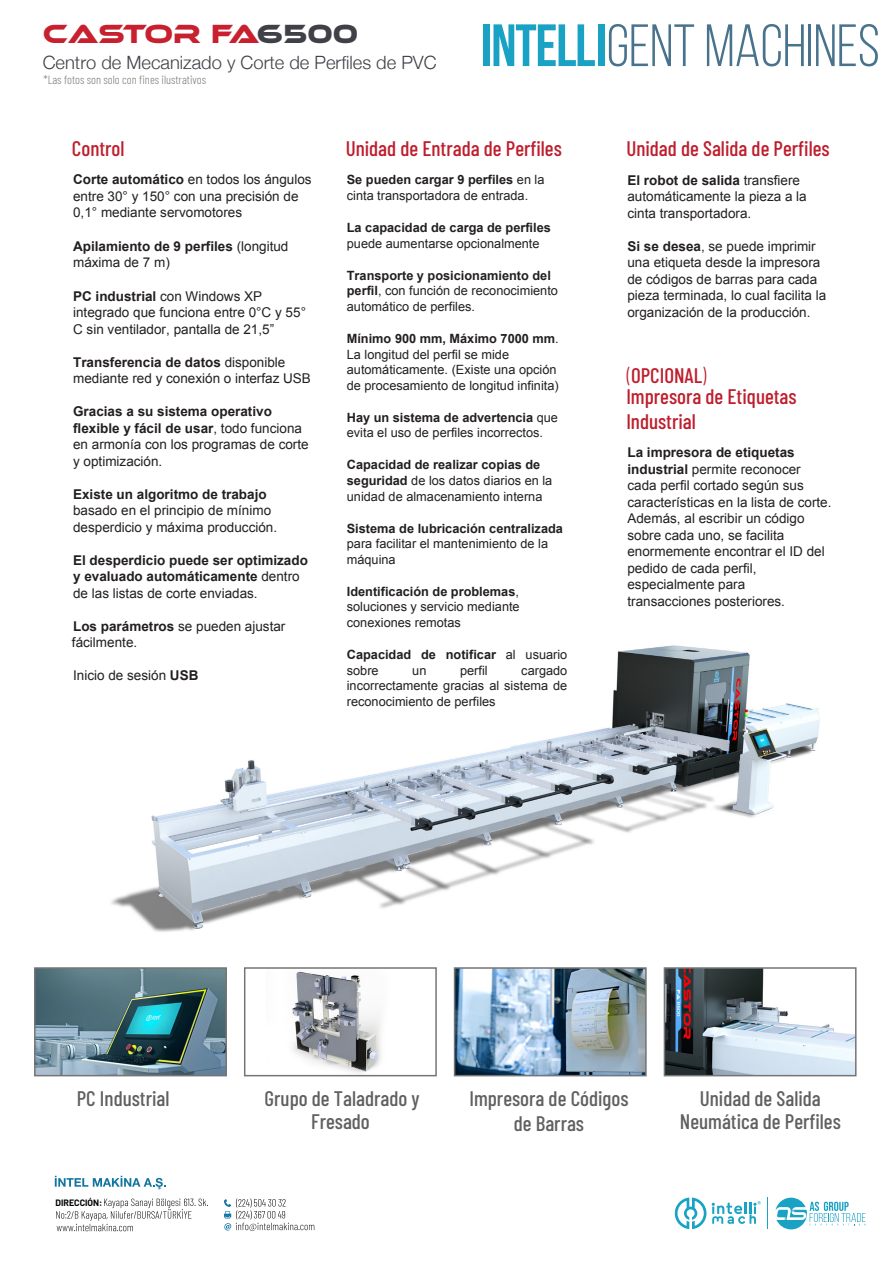
<style>
.page{position:relative;width:893px;height:1263px;background:#fff}
.page>*{position:absolute;margin:0;border:0;box-sizing:border-box;transform-origin:0 0}
.t1{font:27px "Ethnocentric Rg";color:#c8202f}
.t2{font:500 21px/21px "Barlow Condensed";color:#be1e2d}
.t3{font:500 21px/22.5px "Barlow Condensed";color:#606060;text-align:center}
.t4{font:300 18.3px "Helvetica Neue";color:#404048}
.t5{font:13.5px/16.5px "Arial";color:#231f20}
.t6{font:700 13.5px/16.5px "Arial";color:#231f20}
.t7{font:12.75px/15.6px "Arial";color:#231f20}
.t8{font:700 12.75px/15.6px "Arial";color:#231f20}
.t9{font:300 12px "Barlow Condensed";color:#7e7e7e}
.t10{font:700 9px "Barlow";color:#000}
.s1{color:#404048}
.s2{font-weight:700}
.s3{font-weight:400}
.s4{font-weight:300}
</style>
<div class="page">
<img style="left:111px;top:645px;width:709px;height:287px">
<div style="left:483px;top:24px;width:7px;height:42px;background:#19a2c4"></div>
<svg style="left:493px;top:24px;width:102px;height:42px"></svg>
<div style="left:598px;top:24px;width:6px;height:42px;background:#19a2c4"></div>
<svg style="left:609px;top:24px;width:85px;height:42px"></svg>
<svg style="left:707px;top:24px;width:97px;height:42px"></svg>
<hr style="left:808px;top:24px;width:3px;height:42px;background:#49728c">
<svg style="left:816px;top:24px;width:62px;height:42px"></svg>
<svg style="left:55px;top:1176px;width:111px;height:13px"></svg>
<svg style="left:224px;top:1198px;width:90px;height:33px"></svg>
<svg style="left:675px;top:1197px;width:31px;height:32px"></svg>
<svg style="left:712px;top:1201px;width:49px;height:23px"></svg>
<svg style="left:775px;top:1198px;width:90px;height:31px"></svg>
<hr style="left:767px;top:1197px;width:1px;height:32px;background:#19a2c4">
<img style="left:37px;top:970px;width:187px;height:103px">
<div style="left:34px;top:967px;width:193px;height:109px;border:2px solid #757575"></div>
<img style="left:667px;top:970px;width:186px;height:103px">
<div style="left:664px;top:967px;width:192px;height:109px;border:2px solid #757575"></div>
<img style="left:457px;top:970px;width:187px;height:103px">
<div style="left:454px;top:967px;width:193px;height:109px;border:2px solid #757575"></div>
<img style="left:292px;top:971px;width:89px;height:102px">
<div style="left:244px;top:967px;width:193px;height:109px;border:2px solid #757575"></div>
<svg style="left:56px;top:1198px;width:152px;height:33px"></svg>
<h1 class="t1" style="left:43px;top:17px;width:317px">CASTOR FA<span class="s1">6500</span></h1>
<h3 class="t4" style="left:43px;top:48px;width:395px">Centro de Mecanizado y Corte de Perfiles de PVC</h3>
<p class="t9" style="left:43px;top:71px;width:164px">*Las fotos son solo con fines ilustrativos</p>
<h2 class="t2" style="left:72px;top:137px;width:54px">Control</h2>
<p class="t5" style="left:73px;top:172px;width:240px"><span class="s2">Corte automático</span> en todos los ángulos entre 30° y 150° con una precisión de<br>0,1° mediante servomotores</p>
<p class="t6" style="left:73px;top:238px;width:217px">Apilamiento de 9 perfiles <span class="s3">(longitud máxima de 7 m)</span></p>
<p class="t5" style="left:73px;top:288px;width:234px"><span class="s2">PC industrial</span> con Windows XP integrado que funciona entre 0°C y 55°<br>C sin ventilador, pantalla de 21,5”</p>
<p class="t5" style="left:73px;top:354px;width:239px"><span class="s2">Transferencia de datos</span> disponible mediante red y conexión o interfaz USB</p>
<p class="t5" style="left:73px;top:403px;width:237px"><span class="s2">Gracias a su sistema operativo flexible y fácil de usar</span>, todo funciona en armonía con los programas de corte y optimización.</p>
<p class="t6" style="left:73px;top:486px;width:195px">Existe un algoritmo de trabajo</p>
<p class="t5" style="left:73px;top:502px;width:206px">basado en el principio de mínimo desperdicio y máxima producción.</p>
<p class="t6" style="left:73px;top:552px;width:236px">El desperdicio puede ser optimizado y evaluado automáticamente <span class="s3">dentro de las listas de corte enviadas.</span></p>
<p class="t5" style="left:72px;top:618px;width:215px"><span class="s2">Los parámetros</span> se pueden ajustar fácilmente.</p>
<p class="t5" style="left:73px;top:667px;width:127px">Inicio de sesión <span class="s2">USB</span></p>
<h2 class="t2" style="left:346px;top:137px;width:218px">Unidad de Entrada de Perfiles</h2>
<p class="t7" style="left:347px;top:172px;width:199px"><span class="s2">Se pueden cargar 9 perfiles</span> en la cinta transportadora de entrada.</p>
<p class="t8" style="left:347px;top:220px;width:206px">La capacidad de carga de perfiles</p>
<p class="t7" style="left:347px;top:235px;width:194px">puede aumentarse opcionalmente</p>
<p class="t7" style="left:347px;top:268px;width:213px"><span class="s2">Transporte y posicionamiento del perfil</span>, con función de reconocimiento automático de perfiles.</p>
<p class="t7" style="left:347px;top:331px;width:213px"><span class="s2">Mínimo 900 mm, Máximo 7000 mm</span>.<br>La longitud del perfil se mide automáticamente. (Existe una opción de procesamiento de longitud infinita)</p>
<p class="t7" style="left:347px;top:410px;width:213px"><span class="s2">Hay un sistema de advertencia</span> que evita el uso de perfiles incorrectos.</p>
<p class="t7" style="left:347px;top:457px;width:207px"><span class="s2">Capacidad de realizar copias de seguridad</span> de los datos diarios en la unidad de almacenamiento interna</p>
<p class="t8" style="left:347px;top:521px;width:218px">Sistema de lubricación centralizada</p>
<p class="t7" style="left:347px;top:536px;width:203px">para facilitar el mantenimiento de la máquina</p>
<p class="t7" style="left:347px;top:584px;width:174px;text-align:justify"><span class="s2">Identificación de problemas</span>, soluciones y servicio mediante conexiones remotas</p>
<p class="t8" style="left:347px;top:647px;width:222px">Capacidad de notificar <span class="s3">al usuario sobre</span></p>
<p class="t7" style="left:412px;top:663px;width:16px">un</p>
<p class="t7" style="left:460px;top:663px;width:29px">perfil</p>
<p class="t7" style="left:347px;top:663px;width:222px;text-align:justify;text-indent:174px">cargado incorrectamente gracias al sistema de reconocimiento de perfiles</p>
<h2 class="t2" style="left:626px;top:137px;width:205px">Unidad de Salida de Perfiles</h2>
<p class="t5" style="left:627px;top:172px;width:181px"><span class="s2">El robot de salida</span> transfiere automáticamente la pieza a la cinta transportadora.</p>
<p class="t5" style="left:627px;top:238px;width:200px"><span class="s2">Si se desea</span>, se puede imprimir una etiqueta desde la impresora de códigos de barras para cada pieza terminada, lo cual facilita la organización de la producción.</p>
<h2 class="t2" style="left:626px;top:363px;width:172px"><span class="s4">(</span>OPCIONAL<span class="s4">)<br></span>Impresora de Etiquetas</h2>
<h2 class="t2" style="left:626px;top:409px;width:71px">Industrial</h2>
<p class="t5" style="left:627px;top:444px;width:206px"><span class="s2">La impresora de etiquetas industrial</span> permite reconocer cada perfil cortado según sus características en la lista de corte.<br>Además, al escribir un código sobre cada uno, se facilita enormemente encontrar el ID del pedido de cada perfil, especialmente para transacciones posteriores.</p>
<h2 class="t3" style="left:77px;top:1086px;width:94px">PC Industrial</h2>
<p class="t10" style="left:56px;top:1196px;width:48px">DIRECCIÓN:</p>
<h2 class="t3" style="left:265px;top:1086px;width:157px">Grupo de Taladrado y<br>Fresado</h2>
<h2 class="t3" style="left:469px;top:1084px;width:161px;line-height:25.2px">Impresora de Códigos de Barras</h2>
<h2 class="t3" style="left:680px;top:1086px;width:163px">Unidad de Salida<br>Neumática de Perfiles</h2>
</div>
